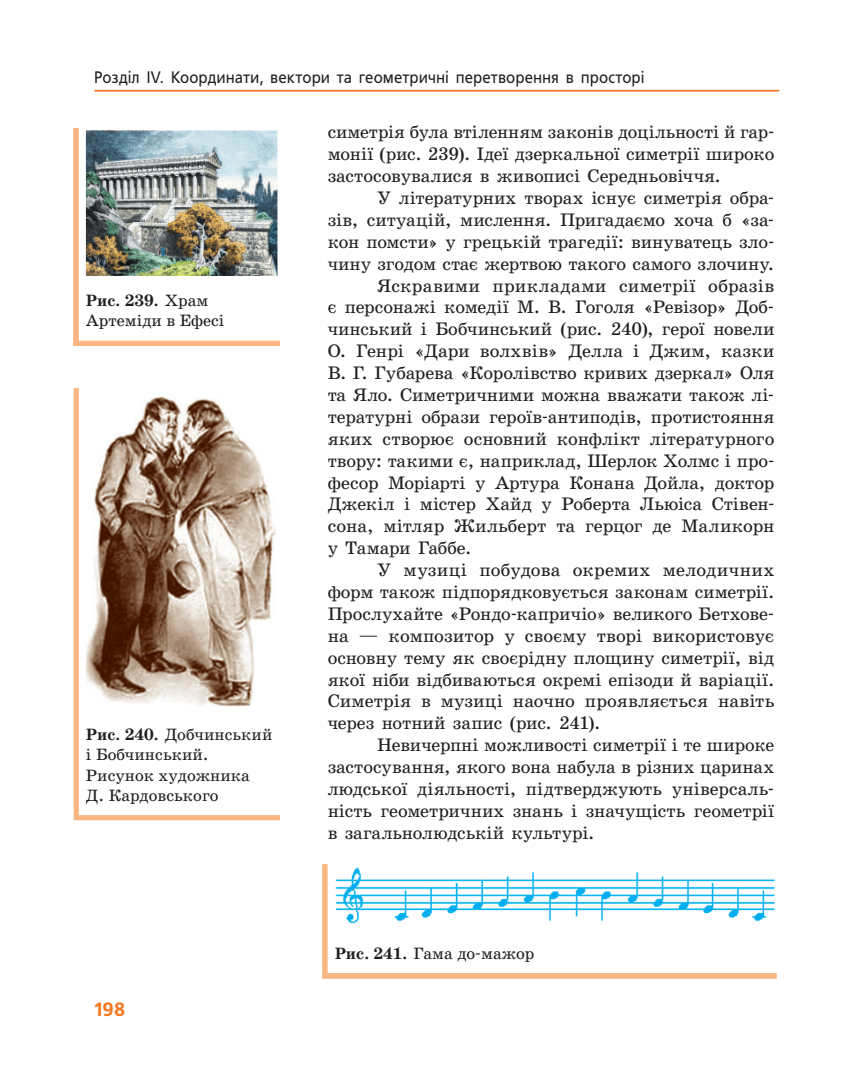
<style>
.page{position:relative;width:844px;height:1092px;background:#fff}
.page>*{position:absolute;margin:0;border:0;box-sizing:border-box;transform-origin:0 0}
.t1{font:700 19.25px "Free Set C";color:#f47921}
.t2{font:18.38px/21.9px "School Book C";letter-spacing:-.005em;color:#231f20;text-align:justify}
.t3{font:18.38px "School Book C";letter-spacing:.015em;color:#231f20}
.t4{font:16.62px/20.1px "School Book C";color:#231f20}
.t5{font:16.62px "Free Set C";letter-spacing:.005em;color:#231f20;scale:.9 1}
.s1{font-weight:700}
</style>
<div class="page">
<hr style="left:94px;top:90px;width:685px;height:2px;background:#f47921">
<img style="left:74px;top:128px;width:205px;height:218px">
<img style="left:79px;top:128px;width:201px;height:213px">
<img style="left:74px;top:388px;width:205px;height:432px">
<svg style="left:79px;top:388px;width:200px;height:427px"></svg>
<img style="left:322px;top:864px;width:454px;height:113px">
<svg style="left:327px;top:864px;width:449px;height:108px"></svg>
<p class="t5" style="left:94px;top:68px;width:612px">Розділ ІV. Координати, вектори та геометричні перетворення в просторі</p>
<p class="t2" style="left:327px;top:121px;width:448px">симетрія була втіленням законів доцільності й гар&shy;монії (рис. 239). Ідеї дзеркальної симетрії широко застосовувалися в живописі Середньовіччя.</p>
<p class="t2" style="left:377px;top:187px;width:398px">У літературних творах існує симетрія обра-</p>
<p class="t2" style="left:327px;top:209px;width:448px">зів, ситуацій, мислення. Пригадаємо хоча б «за-</p>
<p class="t2" style="left:327px;top:231px;width:448px">кон помсти» у грецькій трагедії: винуватець зло-</p>
<p class="t2" style="left:327px;top:253px;width:448px">чину згодом стає жертвою такого самого злочину.</p>
<p class="t3" style="left:377px;top:275px;width:398px">Яскравими прикладами симетрії образів</p>
<p class="t2" style="left:327px;top:296px;width:448px">є персонажі комедії М. В. Гоголя «Ревізор» Доб-</p>
<p class="t2" style="left:327px;top:318px;width:448px">чинський і Бобчинський (рис. 240), герої новели</p>
<p class="t2" style="left:327px;top:340px;width:448px">О. Генрі «Дари волхвів» Делла і Джим, казки</p>
<p class="t2" style="left:327px;top:362px;width:448px">В. Г. Губарева «Королівство кривих дзеркал» Оля</p>
<p class="t2" style="left:327px;top:384px;width:448px">та Яло. Симетричними можна вважати також лі-</p>
<p class="t2" style="left:327px;top:406px;width:448px">тературні образи героїв-антиподів, протистояння</p>
<p class="t2" style="left:327px;top:428px;width:448px">яких створює основний конфлікт літературного</p>
<p class="t2" style="left:327px;top:449px;width:448px">твору: такими є, наприклад, Шерлок Холмс і про-</p>
<p class="t2" style="left:327px;top:471px;width:448px">фесор Моріарті у Артура Конана Дойла, доктор</p>
<p class="t2" style="left:327px;top:493px;width:448px">Джекіл і містер Хайд у Роберта Льюіса Стівен-</p>
<p class="t2" style="left:327px;top:515px;width:448px">сона, мітляр Жильберт та герцог де Маликорн</p>
<p class="t2" style="left:327px;top:537px;width:145px">у Тамари Габбе.</p>
<p class="t3" style="left:377px;top:560px;width:398px">У музиці побудова окремих мелодичних</p>
<p class="t2" style="left:327px;top:581px;width:448px">форм також підпорядковується законам симетрії.</p>
<p class="t2" style="left:327px;top:603px;width:448px">Прослухайте «Рондо-капричіо» великого Бетхове-</p>
<p class="t2" style="left:327px;top:624px;width:448px">на — композитор у своєму творі використовує</p>
<p class="t2" style="left:327px;top:646px;width:448px">основну тему як своєрідну площину симетрії, від</p>
<p class="t2" style="left:327px;top:668px;width:448px">якої ніби відбиваються окремі епізоди й варіації.</p>
<p class="t2" style="left:327px;top:690px;width:448px">Симетрія в музиці наочно проявляється навіть</p>
<p class="t2" style="left:327px;top:712px;width:274px">через нотний запис (рис. 241).</p>
<p class="t2" style="left:377px;top:734px;width:398px">Невичерпні можливості симетрії і те широке</p>
<p class="t2" style="left:327px;top:756px;width:448px">застосування, якого вона набула в різних царинах</p>
<p class="t2" style="left:327px;top:778px;width:448px">людської діяльності, підтверджують універсаль-</p>
<p class="t2" style="left:327px;top:799px;width:448px">ність геометричних знань і значущість геометрії</p>
<p class="t2" style="left:327px;top:821px;width:268px">в загальнолюдській культурі.</p>
<p class="t4" style="left:86px;top:290px;width:140px"><span class="s1">Рис. 239.</span> Храм<br>Артеміди в Ефесі</p>
<p class="t4" style="left:86px;top:724px;width:188px"><span class="s1">Рис. 240.</span> Добчинський і Бобчинський.<br>Рисунок художника<br>Д. Кардовського</p>
<p class="t1" style="left:94px;top:998px;width:33px">198</p>
<p class="t4" style="left:334px;top:943px;width:201px"><span class="s1">Рис. 241.</span> Гама до-мажор</p>
</div>
